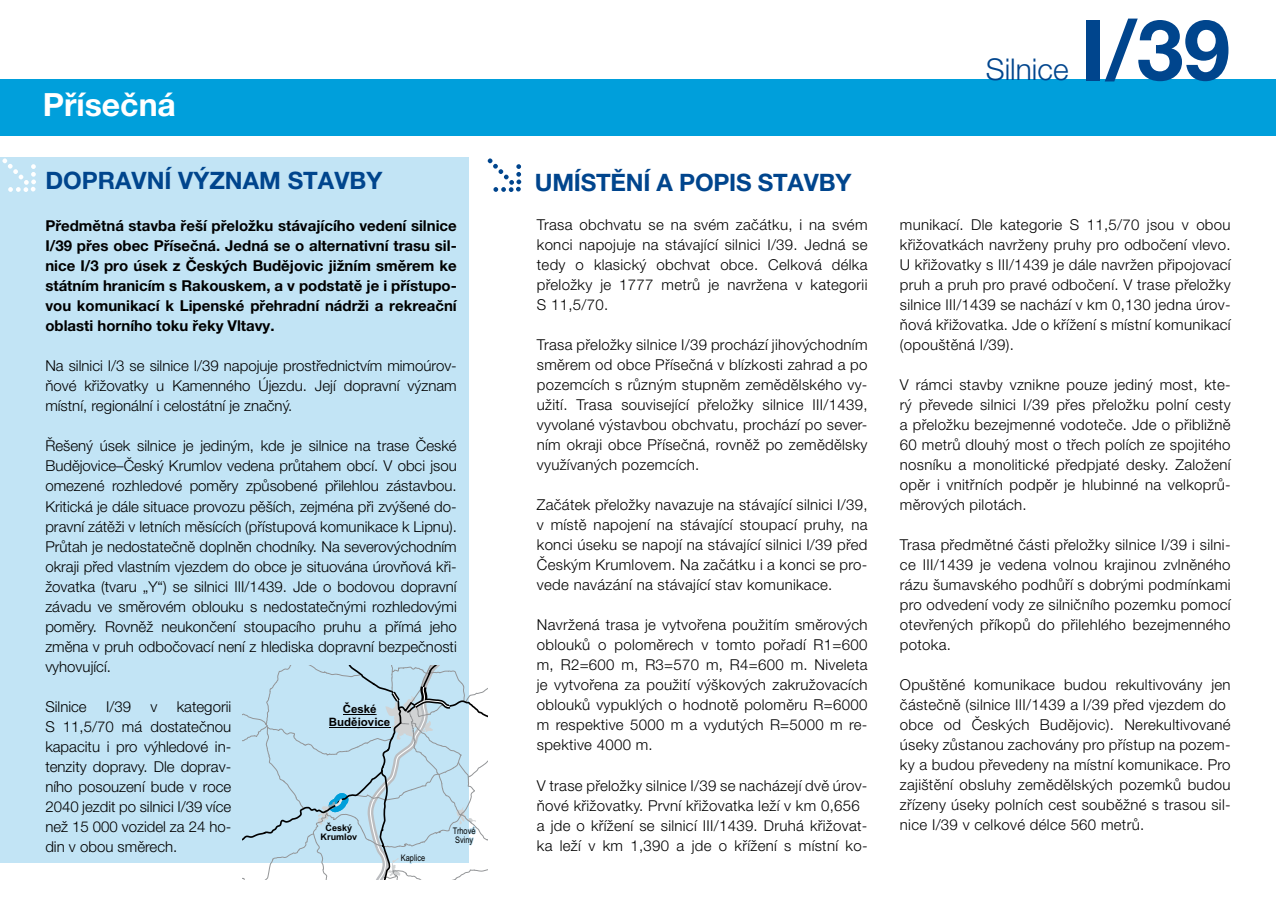
<style>
.page{position:relative;width:1276px;height:908px;background:#fff}
.page>*{position:absolute;margin:0;border:0;box-sizing:border-box;transform-origin:0 0}
.t1{font:700 84px "Helvetica Neue LT Pro";color:#00458d}
.t2{font:700 32px "Helvetica Neue LT Pro";color:#fff}
.t3{font:300 30px "Helvetica Neue LT Pro";color:#00458d}
.t4{font:700 24px "Helvetica Neue LT Pro";color:#00458d}
.t5{font:300 15px/20px "Helvetica Neue LT Pro";letter-spacing:.02em;color:#000;text-align:justify}
.t6{font:700 15px/20px "Helvetica Neue LT Pro";color:#000;text-align:justify}
.t7{font:300 15px "Helvetica Neue LT Pro";color:#000}
.t8{font:700 11.4px/12.8px "Arial";color:#000;text-align:center}
.t9{font:9px/9.2px "Arial Narrow";color:#000}
.t10{font:700 9px/9px "Arial";color:#000;text-align:center}
</style>
<div class="page">
<div style="left:0;top:79px;width:1276px;height:57px;background:#009fdb"></div>
<div style="left:0;top:157px;width:468px;height:705px;background:#c2e4f5"></div>
<svg style="left:488px;top:158px;width:33px;height:34px"></svg>
<svg style="left:2px;top:158px;width:34px;height:34px"></svg>
<svg style="left:243px;top:665px;width:245px;height:214px"></svg>
<h2 class="t2" style="left:43px;top:85px;width:135px">Přísečná</h2>
<h3 class="t4" style="left:45px;top:166px;width:338px">DOPRAVNÍ VÝZNAM STAVBY</h3>
<p class="t6" style="left:45px;top:215px;width:413px">Předmětná stavba řeší přeložku stávajícího vedení silnice I/39 přes obec Přísečná. Jedná se o alternativní trasu sil&shy;nice I/3 pro úsek z Českých Budějovic jižním směrem ke státním hranicím s Rakouskem, a v podstatě je i přístupo&shy;vou komunikací k Lipenské přehradní nádrži a rekreační oblasti horního toku řeky Vltavy.</p>
<p class="t5" style="left:45px;top:355px;width:413px">Na silnici I/3 se silnice I/39 napojuje prostřednictvím mimoúrov&shy;ňové křižovatky u Kamenného Újezdu. Její dopravní význam místní, regionální i celostátní je značný.</p>
<p class="t5" style="left:45px;top:435px;width:413px">Řešený úsek silnice je jediným, kde je silnice na trase České Budějovice–Český Krumlov vedena průtahem obcí. V obci jsou omezené rozhledové poměry způsobené přilehlou zástavbou.<br>Kritická je dále situace provozu pěších, zejména při zvýšené do&shy;pravní zátěži v letních měsících (přístupová komunikace k Lipnu).<br>Průtah je nedostatečně doplněn chodníky. Na severovýchodním okraji před vlastním vjezdem do obce je situována úrovňová kři&shy;žovatka (tvaru „Y“) se silnici III/1439. Jde o bodovou dopravní závadu ve směrovém oblouku s nedostatečnými rozhledovými poměry. Rovněž neukončení stoupacího pruhu a přímá jeho změna v pruh odbočovací není z hlediska dopravní bezpečnosti vyhovující.</p>
<p class="t7" style="left:45px;top:696px;width:43px">Silnice</p>
<p class="t5" style="left:106px;top:695px;width:27px">I/39</p>
<p class="t5" style="left:150px;top:695px;width:8px">v</p>
<p class="t5" style="left:45px;top:695px;width:187px;text-indent:131px">kategorii S 11,5/70 má dostatečnou kapacitu i pro výhledové in&shy;tenzity dopravy. Dle doprav&shy;ního posouzení bude v roce 2040 jezdit po silnici I/39 více než 15 000 vozidel za 24 ho&shy;din v obou směrech.</p>
<p class="t8" style="left:329px;top:702px;width:63px">České<br>Budějovice</p>
<p class="t10" style="left:321px;top:823px;width:38px">Český<br>Krumlov</p>
<p class="t9" style="left:453px;top:825px;width:24px">Trhové<br>Sviny</p>
<p class="t9" style="left:401px;top:852px;width:26px">Kaplice</p>
<h3 class="t3" style="left:985px;top:51px;width:84px">Silnice</h3>
<h1 class="t1" style="left:1081px;top:-2px;width:151px">I/39</h1>
<h3 class="t4" style="left:535px;top:167px;width:318px">UMÍSTĚNÍ A POPIS STAVBY</h3>
<p class="t5" style="left:537px;top:214px;width:332px">Trasa obchvatu se na svém začátku, i na svém konci napojuje na stávající silnici I/39. Jedná se tedy o klasický obchvat obce. Celková délka přeložky je 1777 metrů je navržena v kategorii S 11,5/70.</p>
<p class="t5" style="left:537px;top:334px;width:332px">Trasa přeložky silnice I/39 prochází jihovýchodním směrem od obce Přísečná v blízkosti zahrad a po pozemcích s různým stupněm zemědělského vy&shy;užití. Trasa související přeložky silnice III/1439, vyvolané výstavbou obchvatu, prochází po sever&shy;ním okraji obce Přísečná, rovněž po zemědělsky využívaných pozemcích.</p>
<p class="t5" style="left:537px;top:494px;width:332px">Začátek přeložky navazuje na stávající silnici I/39, v místě napojení na stávající stoupací pruhy, na konci úseku se napojí na stávající silnici I/39 před Českým Krumlovem. Na začátku i a konci se pro&shy;vede navázání na stávající stav komunikace.</p>
<p class="t5" style="left:537px;top:614px;width:332px">Navržená trasa je vytvořena použitím směrových oblouků o poloměrech v tomto pořadí R1=600 m, R2=600 m, R3=570 m, R4=600 m. Niveleta je vytvořena za použití výškových zakružovacích oblouků vypuklých o hodnotě poloměru R=6000 m respektive 5000 m a vydutých R=5000 m re&shy;spektive 4000 m.</p>
<p class="t5" style="left:537px;top:774px;width:332px;text-align:left">V trase přeložky silnice I/39 se nacházejí dvě úrov&shy;ňové křižovatky. První křižovatka leží v km 0,656 a jde o křížení se silnicí III/1439. Druhá křižovat&shy;ka leží v km 1,390 a jde o křížení s místní ko-</p>
<p class="t5" style="left:900px;top:214px;width:332px">munikací. Dle kategorie S 11,5/70 jsou v obou křižovatkách navrženy pruhy pro odbočení vlevo.<br>U křižovatky s III/1439 je dále navržen připojovací pruh a pruh pro pravé odbočení. V trase přeložky silnice III/1439 se nachází v km 0,130 jedna úrov&shy;ňová křižovatka. Jde o křížení s místní komunikací (opouštěná I/39).</p>
<p class="t5" style="left:900px;top:374px;width:332px">V rámci stavby vznikne pouze jediný most, kte&shy;rý převede silnici I/39 přes přeložku polní cesty a přeložku bezejmenné vodoteče. Jde o přibližně 60 metrů dlouhý most o třech polích ze spojitého nosníku a monolitické předpjaté desky. Založení opěr i vnitřních podpěr je hlubinné na velkoprů&shy;měrových pilotách.</p>
<p class="t5" style="left:900px;top:534px;width:332px">Trasa předmětné části přeložky silnice I/39 i silni&shy;ce III/1439 je vedena volnou krajinou zvlněného rázu šumavského podhůří s dobrými podmínkami pro odvedení vody ze silničního pozemku pomocí otevřených příkopů do přilehlého bezejmenného potoka.</p>
<p class="t5" style="left:900px;top:674px;width:332px;text-align:left">Opuštěné komunikace budou rekultivovány jen částečně (silnice III/1439 a I/39 před vjezdem do obce od Českých Budějovic). Nerekultivované úseky zůstanou zachovány pro přístup na pozem&shy;ky a budou převedeny na místní komunikace. Pro zajištění obsluhy zemědělských pozemků budou zřízeny úseky polních cest souběžné s trasou sil&shy;nice I/39 v celkové délce 560 metrů.</p>
</div>
